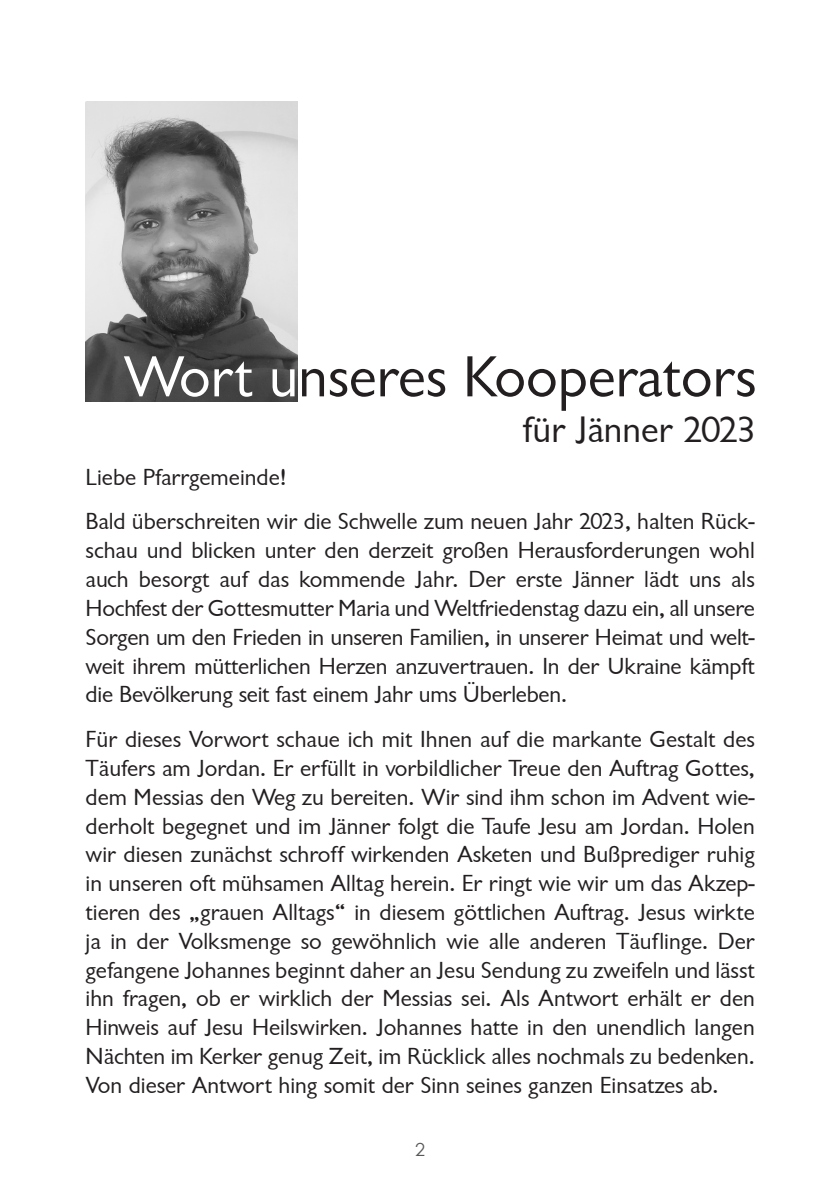
<style>
.page{position:relative;width:840px;height:1191px;background:#fff}
.page>*{position:absolute;margin:0;border:0;box-sizing:border-box;transform-origin:0 0}
.t1{font:60px "Garrison Sans";color:#231f20}
.t2{font:38px "Garrison Sans";color:#231f20}
.t3{font:24px/28.8px "Garrison Sans";color:#231f20;text-align:justify}
.s1{color:#fff}
</style>
<div class="page">
<img style="left:85px;top:102px;width:212px;height:299px">
<p class="t1" style="left:123px;top:344px;width:634px"><span class="s1">Wort u</span>nseres Kooperators</p>
<p class="t2" style="left:522px;top:409px;width:235px">für Jänner 2023</p>
<p class="t3" style="left:86px;top:463px;width:202px">Liebe Pfarrgemeinde!</p>
<p class="t3" style="left:86px;top:508px;width:670px">Bald überschreiten wir die Schwelle zum neuen Jahr 2023, halten Rück&shy;schau und blicken unter den derzeit großen Herausforderungen wohl auch besorgt auf das kommende Jahr. Der erste Jänner lädt uns als Hochfest der Gottesmutter Maria und Weltfriedenstag dazu ein, all unsere Sorgen um den Frieden in unseren Familien, in unserer Heimat und welt&shy;weit ihrem mütterlichen Herzen anzuvertrauen. In der Ukraine kämpft die Bevölkerung seit fast einem Jahr ums Überleben.</p>
<p class="t3" style="left:86px;top:725px;width:670px">Für dieses Vorwort schaue ich mit Ihnen auf die markante Gestalt des Täufers am Jordan. Er erfüllt in vorbildlicher Treue den Auftrag Gottes, dem Messias den Weg zu bereiten. Wir sind ihm schon im Advent wie&shy;derholt begegnet und im Jänner folgt die Taufe Jesu am Jordan. Holen wir diesen zunächst schroff wirkenden Asketen und Bußprediger ruhig in unseren oft mühsamen Alltag herein. Er ringt wie wir um das Akzep&shy;tieren des „grauen Alltags“ in diesem göttlichen Auftrag. Jesus wirkte ja in der Volksmenge so gewöhnlich wie alle anderen Täuflinge. Der gefangene Johannes beginnt daher an Jesu Sendung zu zweifeln und lässt ihn fragen, ob er wirklich der Messias sei. Als Antwort erhält er den Hinweis auf Jesu Heilswirken. Johannes hatte in den unendlich langen Nächten im Kerker genug Zeit, im Rücklick alles nochmals zu bedenken.<br>Von dieser Antwort hing somit der Sinn seines ganzen Einsatzes ab.</p>
</div>
